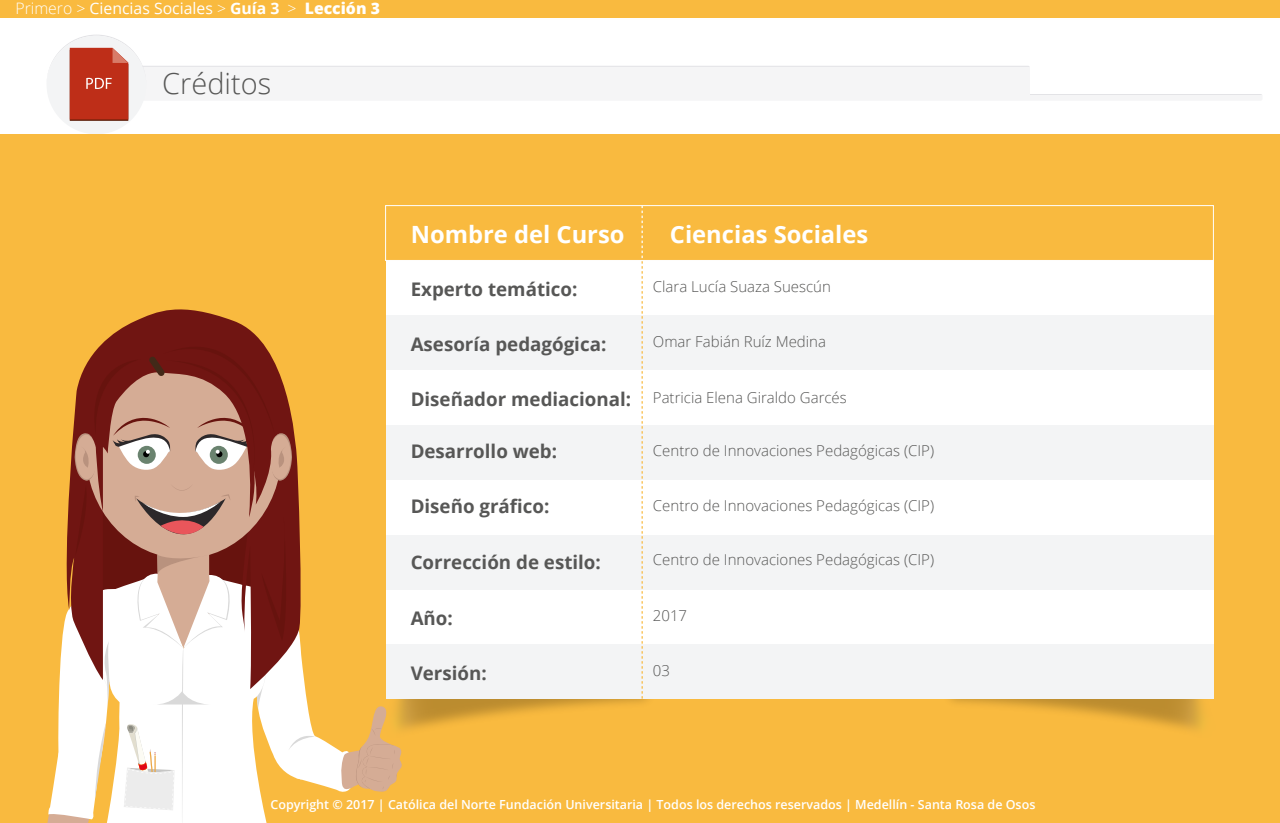
<style>
.page{position:relative;width:1280px;height:823px;background:#fff}
.page>*{position:absolute;margin:0;border:0;box-sizing:border-box;transform-origin:0 0}
.t1{font:300 29px "Open Sans";color:#575756}
.t2{font:700 23.75px "Open Sans";color:#fff}
.t3{font:700 18.75px "Open Sans";color:#575756}
.t4{font:15.75px "Open Sans";color:#fff}
.t5{font:300 15px "Open Sans";color:#575756}
.t6{font:600 12.5px "Open Sans";color:#fff}
.s1{font-weight:300}
.s2{font-weight:700}
.s3{font-weight:800}
</style>
<div class="page">
<div style="left:0;top:0;width:1280px;height:18px;background:#f9ba3f"></div>
<div style="left:47px;top:36px;width:99px;height:98px;background:#f3f4f5;border-radius:50%"></div>
<svg style="left:47px;top:35px;width:1215px;height:86px"></svg>
<div style="left:0;top:134px;width:1280px;height:689px;background:#f9ba3f"></div>
<img style="left:950px;top:596px;width:264px;height:134px">
<div style="left:386px;top:260px;width:827px;height:55px;background:#fff"></div>
<div style="left:386px;top:370px;width:827px;height:55px;background:#fff"></div>
<div style="left:386px;top:480px;width:827px;height:55px;background:#fff"></div>
<div style="left:386px;top:590px;width:827px;height:54px;background:#fff"></div>
<div style="left:385px;top:205px;width:829px;height:56px;background:#f9ba3f;border:1px solid #fff"></div>
<div style="left:386px;top:315px;width:827px;height:55px;background:#f3f4f5"></div>
<div style="left:386px;top:425px;width:827px;height:55px;background:#f3f4f5"></div>
<div style="left:386px;top:535px;width:827px;height:55px;background:#f3f4f5"></div>
<div style="left:386px;top:644px;width:827px;height:55px;background:#f3f4f5"></div>
<svg style="left:642px;top:206px;width:1px;height:493px"></svg>
<svg style="left:145px;top:309px;width:77px;height:8px"></svg>
<svg style="left:47px;top:317px;width:357px;height:506px"></svg>
<p class="t4" style="left:15px;top:-3px;width:366px"><span class="s1">Primero &gt;</span> Ciencias Sociales <span class="s1">&gt;</span> <span class="s2">Guía 3</span> <span class="s1">&gt;</span> <span class="s3">Lección 3</span></p>
<h1 class="t1" style="left:162px;top:64px;width:111px">Créditos</h1>
<h2 class="t2" style="left:411px;top:217px;width:215px">Nombre del Curso</h2>
<p class="t3" style="left:411px;top:276px;width:168px">Experto temático:</p>
<p class="t3" style="left:411px;top:331px;width:197px">Asesoría pedagógica:</p>
<p class="t3" style="left:411px;top:386px;width:222px">Diseñador mediacional:</p>
<p class="t3" style="left:411px;top:438px;width:148px">Desarrollo web:</p>
<p class="t3" style="left:411px;top:493px;width:140px">Diseño gráfico:</p>
<p class="t3" style="left:411px;top:549px;width:192px">Corrección de estilo:</p>
<h2 class="t2" style="left:670px;top:217px;width:200px">Ciencias Sociales</h2>
<p class="t5" style="left:653px;top:276px;width:180px">Clara Lucía Suaza Suescún</p>
<p class="t5" style="left:653px;top:331px;width:175px">Omar Fabián Ruíz Medina</p>
<p class="t5" style="left:653px;top:387px;width:195px">Patricia Elena Giraldo Garcés</p>
<p class="t5" style="left:653px;top:440px;width:283px">Centro de Innovaciones Pedagógicas (CIP)</p>
<p class="t5" style="left:653px;top:495px;width:283px">Centro de Innovaciones Pedagógicas (CIP)</p>
<p class="t5" style="left:653px;top:549px;width:283px">Centro de Innovaciones Pedagógicas (CIP)</p>
<p class="t3" style="left:411px;top:605px;width:44px">Año:</p>
<p class="t5" style="left:653px;top:605px;width:36px">2017</p>
<p class="t3" style="left:411px;top:660px;width:78px">Versión:</p>
<p class="t5" style="left:653px;top:660px;width:19px">03</p>
<p class="t6" style="left:270px;top:796px;width:766px">Copyright © 2017 | Católica del Norte Fundación Universitaria | Todos los derechos reservados | Medellín - Santa Rosa de Osos</p>
</div>
